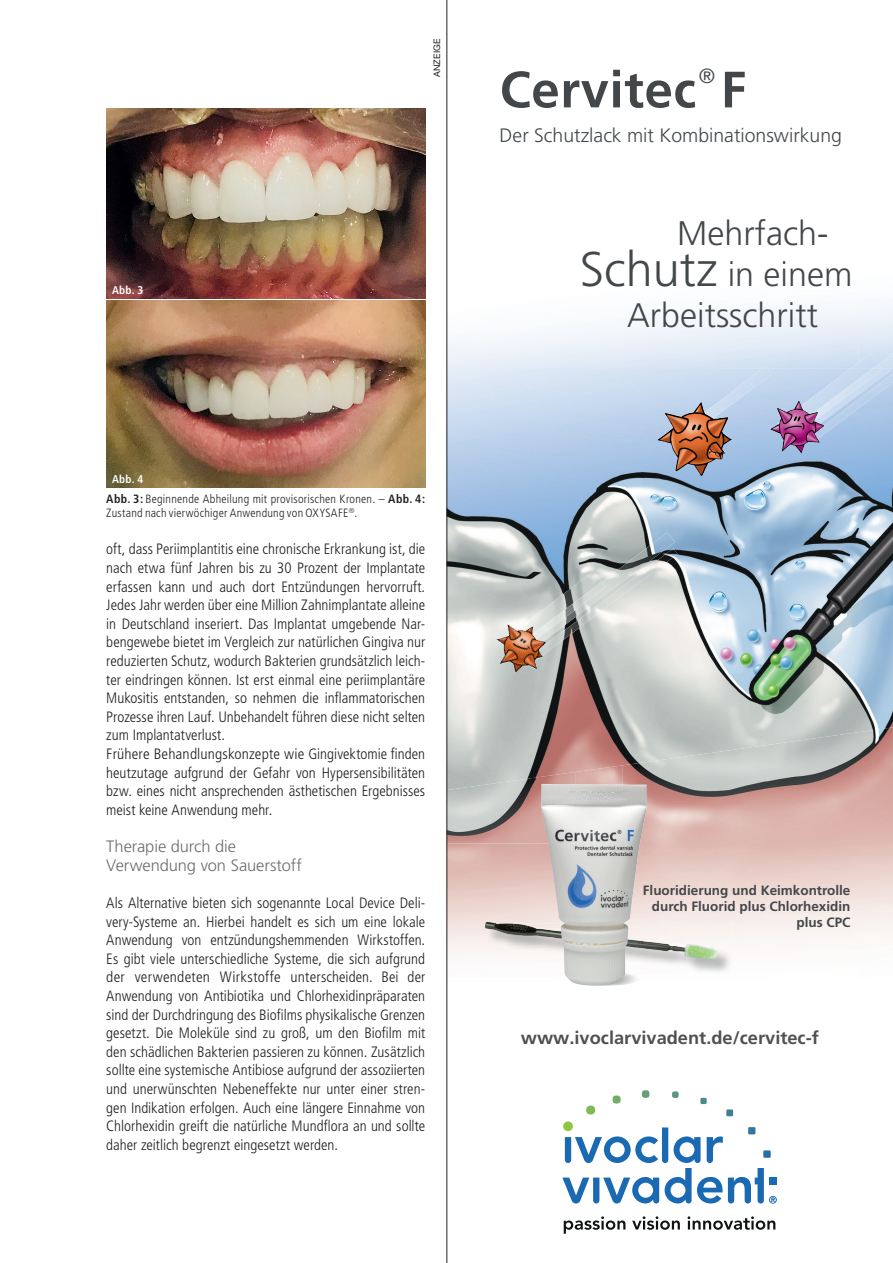
<style>
.page{position:relative;width:893px;height:1263px;background:#fff}
.page>*{position:absolute;margin:0;border:0;box-sizing:border-box;transform-origin:0 0}
.t1{font:700 51px "Frutiger";letter-spacing:.01em;color:#43474a}
.t2{font:300 34.05px "Frutiger";color:#43474a}
.t3{font:300 20.55px "Frutiger";color:#43474a}
.t4{font:300 19.5px "Frutiger";color:#43474a}
.t5{font:700 18px "Frutiger";color:#4e5051}
.Crossheading{font:300 16.5px/18.6px "Frutiger";letter-spacing:-.005em;color:#6c6d70}
.Content{font:300 condensed 15px/18.6px "Frutiger";color:#231f20;text-align:justify}
.t6{font:700 13.5px/16.2px "Frutiger";color:#43474a;text-align:right}
.t7{font:300 condensed 12px/14.4px "Frutiger";letter-spacing:.02em;color:#231f20}
.Image{font:700 condensed 11.25px "Frutiger";letter-spacing:.03em;color:#fff}
.Ad{font:9px "Helvetica Neue";letter-spacing:.015em;color:#231f20}
.s1{font-weight:700}
.s2{font-size:48.6px}
</style>
<div class="page">
<img style="left:106px;top:108px;width:319px;height:191px">
<img style="left:447px;top:272px;width:446px;height:500px">
<img style="left:622px;top:745px;width:142px;height:59px">
<img style="left:764px;top:727px;width:129px;height:77px">
<img style="left:447px;top:772px;width:128px;height:166px">
<img style="left:575px;top:765px;width:48px;height:19px">
<img style="left:777px;top:369px;width:25px;height:32px">
<img style="left:850px;top:353px;width:43px;height:16px">
<img style="left:802px;top:369px;width:80px;height:32px">
<svg style="left:872px;top:364px;width:10px;height:5px"></svg>
<img style="left:808px;top:373px;width:85px;height:70px">
<img style="left:686px;top:369px;width:86px;height:65px">
<svg style="left:762px;top:366px;width:5px;height:3px"></svg>
<img style="left:770px;top:401px;width:54px;height:52px">
<img style="left:658px;top:402px;width:74px;height:74px">
<img style="left:501px;top:571px;width:101px;height:86px">
<img style="left:578px;top:532px;width:97px;height:50px">
<img style="left:526px;top:582px;width:80px;height:62px">
<img style="left:580px;top:548px;width:97px;height:75px">
<img style="left:532px;top:618px;width:49px;height:42px">
<svg style="left:580px;top:623px;width:6px;height:4px"></svg>
<img style="left:496px;top:624px;width:50px;height:49px">
<img style="left:447px;top:938px;width:412px;height:47px">
<svg style="left:562px;top:1090px;width:215px;height:113px"></svg>
<svg style="left:564px;top:1216px;width:61px;height:18px"></svg>
<svg style="left:632px;top:1216px;width:48px;height:14px"></svg>
<svg style="left:687px;top:1216px;width:88px;height:14px"></svg>
<img style="left:486px;top:923px;width:246px;height:51px">
<img style="left:485px;top:923px;width:232px;height:36px">
<img style="left:541px;top:784px;width:106px;height:202px">
<hr style="left:446px;top:0;width:1px;height:1263px;background:#231f20">
<img style="left:106px;top:301px;width:319px;height:187px">
<p class="Ad" style="left:432px;top:77px;width:41px;rotate:-90deg">ANZEIGE</p>
<p class="Image" style="left:112px;top:283px;width:33px">Abb. 3</p>
<p class="Image" style="left:112px;top:472px;width:33px">Abb. 4</p>
<p class="t7" style="left:106px;top:492px;width:320px"><span class="s1">Abb. 3:</span> Beginnende Abheilung mit provisorischen Kronen. – <span class="s1">Abb. 4:<br></span>Zustand nach vierwöchiger Anwendung von OXYSAFE<sup>®</sup>.</p>
<p class="Content" style="left:106px;top:540px;width:320px">oft, dass Periimplantitis eine chronische Erkrankung ist, die nach etwa fünf Jahren bis zu 30 Prozent der Implantate erfassen kann und auch dort Entzündungen hervorruft.<br>Jedes Jahr werden über eine Million Zahnimplantate alleine in Deutschland inseriert. Das Implantat umgebende Nar&shy;bengewebe bietet im Vergleich zur natürlichen Gingiva nur reduzierten Schutz, wodurch Bakterien grundsätzlich leich&shy;ter eindringen können. Ist erst einmal eine periimplantäre Mukositis entstanden, so nehmen die inflammatorischen Prozesse ihren Lauf. Unbehandelt führen diese nicht selten zum Implantatverlust.</p>
<p class="Content" style="left:106px;top:745px;width:320px">Frühere Behandlungskonzepte wie Gingivektomie finden heutzutage aufgrund der Gefahr von Hypersensibilitäten bzw. eines nicht ansprechenden ästhetischen Ergebnisses meist keine Anwendung mehr.</p>
<p class="Crossheading" style="left:106px;top:837px;width:197px">Therapie durch die<br>Verwendung von Sauerstoff</p>
<p class="Content" style="left:106px;top:894px;width:320px">Als Alternative bieten sich sogenannte Local Device Deli&shy;very-Systeme an. Hierbei handelt es sich um eine lokale Anwendung von entzündungshemmenden Wirkstoffen.<br>Es gibt viele unterschiedliche Systeme, die sich aufgrund der verwendeten Wirkstoffe unterscheiden. Bei der Anwendung von Antibiotika und Chlorhexidinpräparaten sind der Durchdringung des Biofilms physikalische Grenzen gesetzt. Die Moleküle sind zu groß, um den Biofilm mit den schädlichen Bakterien passieren zu können. Zusätzlich sollte eine systemische Antibiose aufgrund der assoziierten und unerwünschten Nebeneffekte nur unter einer stren&shy;gen Indikation erfolgen. Auch eine längere Einnahme von Chlorhexidin greift die natürliche Mundflora an und sollte daher zeitlich begrenzt eingesetzt werden.</p>
<p class="t3" style="left:699px;top:64px;width:18px">®</p>
<p class="t1" style="left:500px;top:60px;width:248px">Cervitec F</p>
<p class="t4" style="left:500px;top:124px;width:344px">Der Schutzlack mit Kombinationswirkung</p>
<p class="t2" style="left:677px;top:214px;width:153px">Mehrfach-</p>
<p class="t2" style="left:580px;top:255px;width:274px"><span class="s2">Schutz</span> in einem</p>
<p class="t2" style="left:627px;top:296px;width:192px">Arbeitsschritt</p>
<p class="t6" style="left:643px;top:882px;width:209px">Fluoridierung und Keimkontrolle durch Fluorid plus Chlorhexidin plus CPC</p>
<p class="t5" style="left:521px;top:1027px;width:300px">www.ivoclarvivadent.de/cervitec-f</p>
</div>
